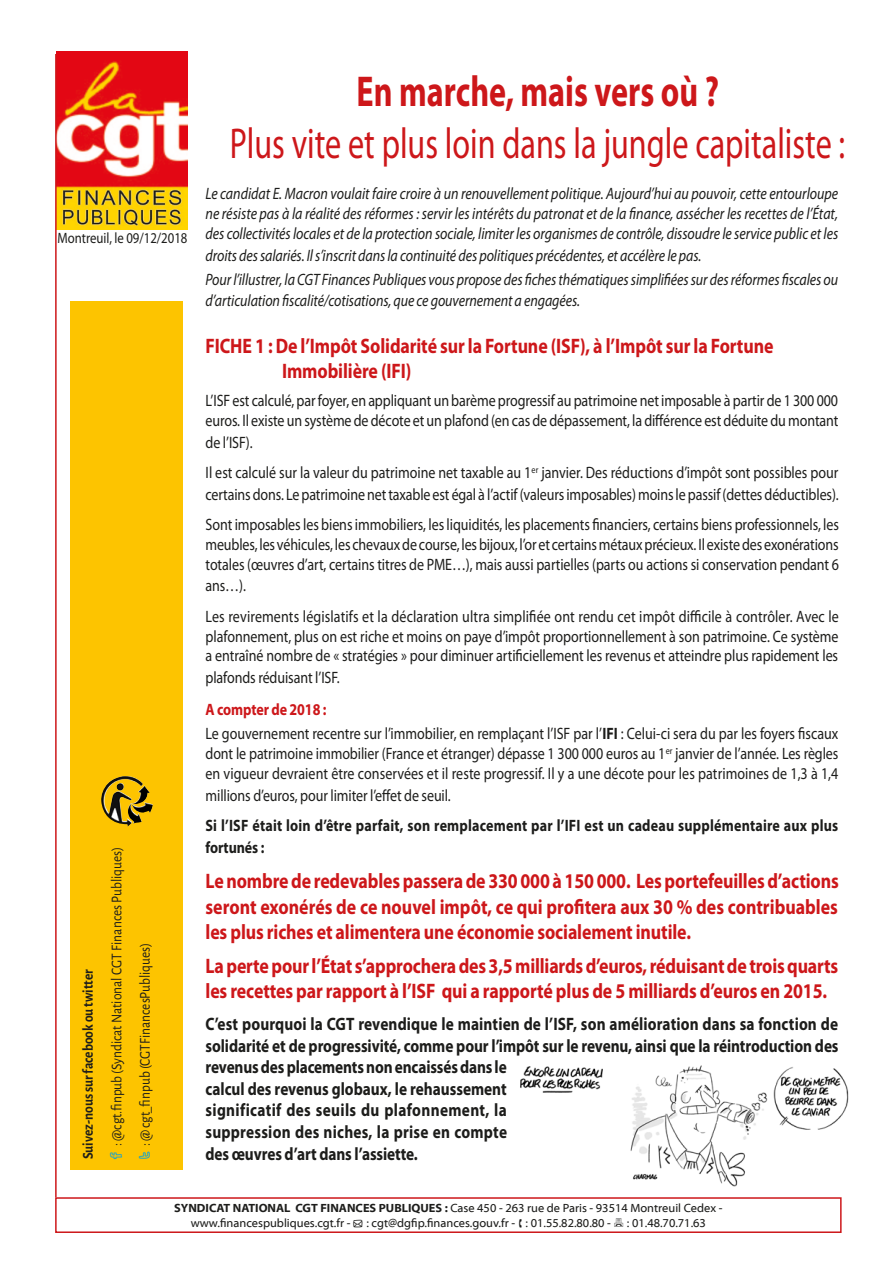
<style>
.page{position:relative;width:893px;height:1263px;background:#fff}
.page>*{position:absolute;margin:0;border:0;box-sizing:border-box;transform-origin:0 0}
.t1{font:43.35px "Myriad Pro";color:#cd171a;scale:.74 1}
.t2{font:700 43.35px "Myriad Pro";color:#cd171a;scale:.74 1}
.Normal__Web{font:700 21px/25.2px "Myriad Pro";letter-spacing:-.005em;color:#cd171a;scale:.85 1}
.Normal__Web-2{font:700 18px/21.6px "Myriad Pro";color:#1d1d1b;scale:.85 1}
.Normal__Web-3{font:16.5px/19.8px "Myriad Pro";letter-spacing:-.005em;color:#1d1d1b;text-align:justify;scale:.85 1}
.Normal__Web-4{font:italic 16.5px/19.8px "Myriad Pro";letter-spacing:-.005em;color:#1d1d1b;text-align:justify;scale:.85 1}
.Normal__Web-5{font:700 16.5px/21.6px "Myriad Pro";letter-spacing:.015em;color:#1d1d1b;scale:.85 1}
.Normal__Web-6{font:700 16.5px "Myriad Pro";letter-spacing:-.005em;color:#cd171a;scale:.85 1}
.Style_de_paragraphe{font:15px "Alegreya Sans";color:#1d1d1b;scale:.9 1}
.Style_de_paragraphe-2{font:700 15px "Alegreya Sans";color:#1d1d1b;scale:.9 1}
.puces_noire_copie_2{font:15px "Myriad Pro";color:#1d1d1b;scale:.85 1}
.t3{font:12px/14.4px "Myriad Web Pro";color:#1d1d1b}
.s1{font-weight:700}
</style>
<div class="page">
<img style="left:57px;top:51px;width:131px;height:178px">
<div style="left:55px;top:1197px;width:787px;height:36px;border:2px solid #cd171a"></div>
<hr style="left:55px;top:54px;width:2px;height:1143px;background:#cd171a">
<div style="left:70px;top:301px;width:113px;height:868px;background:#fdc400"></div>
<img style="left:101px;top:776px;width:52px;height:50px">
<img style="left:520px;top:1065px;width:329px;height:121px">
<p class="puces_noire_copie_2" style="left:58px;top:229px;width:154px">Montreuil, le 09/12/2018</p>
<p class="Style_de_paragraphe-2" style="left:77px;top:1159px;width:213px;rotate:-90deg">Suivez-nous sur facebook ou twitter</p>
<p class="Style_de_paragraphe" style="left:106px;top:1146px;width:333px;rotate:-90deg">: @cgt.finpub (Syndicat National CGT Finances Publiques)</p>
<p class="Style_de_paragraphe" style="left:135px;top:1146px;width:228px;rotate:-90deg">: @ cgt_finpub (CGTFinancesPubliques)</p>
<p class="t2" style="left:356px;top:63px;width:492px">En marche, mais vers où ?</p>
<p class="t1" style="left:230px;top:117px;width:833px">Plus vite et plus loin dans la jungle capitaliste :</p>
<p class="Normal__Web-4" style="left:206px;top:184px;width:746px">Le candidat E. Macron voulait faire croire à un renouvellement politique. Aujourd’hui au pouvoir, cette entourloupe ne résiste pas à la réalité des réformes : servir les intérêts du patronat et de la finance, assécher les recettes de l’État, des collectivités locales et de la protection sociale, limiter les organismes de contrôle, dissoudre le service public et les</p>
<p class="Normal__Web-4" style="left:206px;top:245px;width:585px">droits des salariés. Il s’inscrit dans la continuité des politiques précédentes, et accélère le pas.</p>
<p class="Normal__Web-4" style="left:206px;top:268px;width:746px;line-height:21.6px">Pour l’illustrer, la CGT Finances Publiques vous propose des fiches thématiques simplifiées sur des réformes fiscales ou d’articulation fiscalité/cotisations, que ce gouvernement a engagées.</p>
<p class="Normal__Web" style="left:282px;top:332px;width:580px;text-indent:-76px">FICHE 1 : De l’Impôt Solidarité sur la Fortune (ISF), à l’Impôt sur la Fortune<br>Immobilière (IFI)</p>
<p class="Normal__Web-3" style="left:206px;top:391px;width:746px">L’ISF est calculé, par foyer, en appliquant un barème progressif au patrimoine net imposable à partir de 1 300 000 euros. Il existe un système de décote et un plafond (en cas de dépassement, la différence est déduite du montant</p>
<p class="Normal__Web-3" style="left:206px;top:432px;width:57px">de l’ISF).</p>
<p class="Normal__Web-3" style="left:206px;top:462px;width:746px;line-height:21.6px">Il est calculé sur la valeur du patrimoine net taxable au 1<sup>er</sup> janvier. Des réductions d’impôt sont possibles pour certains dons. Le patrimoine net taxable est égal à l’actif (valeurs imposables) moins le passif (dettes déductibles).</p>
<p class="Normal__Web-3" style="left:206px;top:514px;width:747px">Sont imposables les biens immobiliers, les liquidités, les placements financiers, certains biens professionnels, les meubles, les véhicules, les chevaux de course, les bijoux, l’or et certains métaux précieux. Il existe des exonérations totales (œuvres d’art, certains titres de PME…), mais aussi partielles (parts ou actions si conservation pendant 6</p>
<p class="Normal__Web-3" style="left:206px;top:576px;width:49px">ans…).</p>
<p class="Normal__Web-3" style="left:206px;top:606px;width:747px">Les revirements législatifs et la déclaration ultra simplifiée ont rendu cet impôt difficile à contrôler. Avec le plafonnement, plus on est riche et moins on paye d’impôt proportionnellement à son patrimoine. Ce système a entraîné nombre de « stratégies » pour diminuer artificiellement les revenus et atteindre plus rapidement les</p>
<p class="Normal__Web-3" style="left:206px;top:667px;width:159px">plafonds réduisant l’ISF.</p>
<p class="Normal__Web-6" style="left:206px;top:699px;width:144px">A compter de 2018 :</p>
<p class="Normal__Web-3" style="left:206px;top:724px;width:746px">Le gouvernement recentre sur l’immobilier, en remplaçant l’ISF par l’<span class="s1">IFI</span> : Celui-ci sera du par les foyers fiscaux dont le patrimoine immobilier (France et étranger) dépasse 1 300 000 euros au 1<sup>er</sup> janvier de l’année. Les règles en vigueur devraient être conservées et il reste progressif. Il y a une décote pour les patrimoines de 1,3 à 1,4</p>
<p class="Normal__Web-3" style="left:206px;top:785px;width:290px">millions d’euros, pour limiter l’effet de seuil.</p>
<p class="Normal__Web-5" style="left:206px;top:814px;width:746px">Si l’ISF était loin d’être parfait, son remplacement par l’IFI est un cadeau supplémentaire aux plus fortunés :</p>
<p class="Normal__Web" style="left:206px;top:868px;width:747px;text-align:justify">Le nombre de redevables passera de 330 000 à 150 000. Les portefeuilles d’actions seront exonérés de ce nouvel impôt, ce qui profitera aux 30 % des contribuables les plus riches et alimentera une économie socialement inutile.</p>
<p class="Normal__Web" style="left:206px;top:952px;width:746px">La perte pour l’État s’approchera des 3,5 milliards d’euros, réduisant de trois quarts les recettes par rapport à l’ISF qui a rapporté plus de 5 milliards d’euros en 2015.</p>
<p class="Normal__Web-2" style="left:206px;top:1012px;width:746px">C’est pourquoi la CGT revendique le maintien de l’ISF, son amélioration dans sa fonction de solidarité et de progressivité, comme pour l’impôt sur le revenu, ainsi que la réintroduction des revenus des placements non encaissés dans le<br>calcul des revenus globaux, le rehaussement<br>significatif des seuils du plafonnement, la<br>suppression des niches, la prise en compte</p>
<p class="Normal__Web-2" style="left:206px;top:1142px;width:251px">des œuvres d’art dans l’assiette.</p>
<p class="t3" style="left:191px;top:1201px;width:533px;text-indent:-17px"><span class="s1">SYNDICAT NATIONAL CGT FINANCES PUBLIQUES :</span> Case 450 - 263 rue de Paris - 93514 Montreuil Cedex - www.financespubliques.cgt.fr - ● : cgt@dgfip.finances.gouv.fr - : 01.55.82.80.80 -</p>
<p class="t3" style="left:627px;top:1216px;width:81px">: 01.48.70.71.63</p>
</div>
